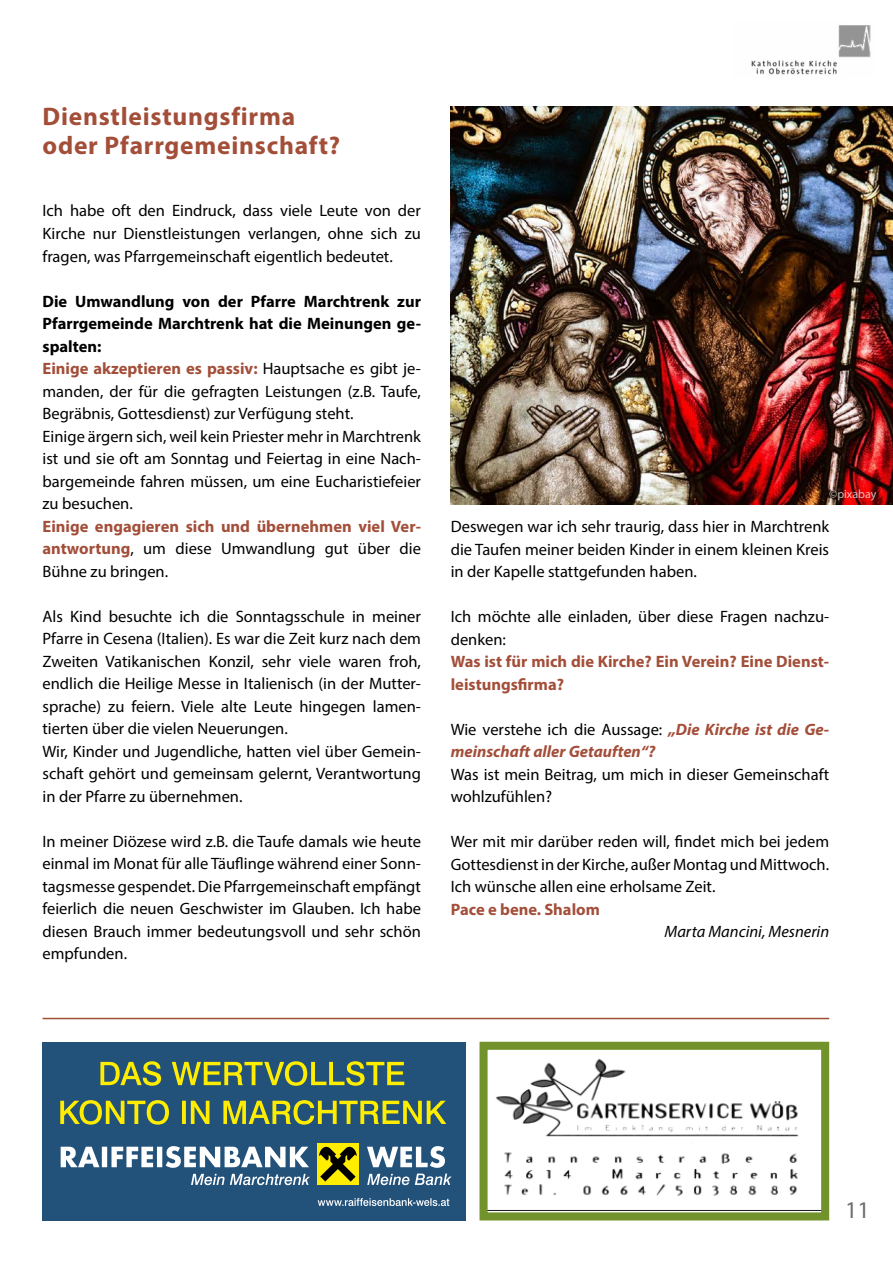
<style>
.page{position:relative;width:893px;height:1263px;background:#fff}
.page>*{position:absolute;margin:0;border:0;box-sizing:border-box;transform-origin:0 0}
.t1{font:700 25.5px/28.5px "Myriad Pro";letter-spacing:.03em;color:#a34e39}
.t2{font:24px "Myriad Pro";color:#706f6f}
.t3{font:16.5px/22.5px "Myriad Pro";color:#000;text-align:justify}
.t4{font:700 16.5px/22.5px "Myriad Pro";color:#a34e39;text-align:justify}
.t5{font:700 16.5px/22.5px "Myriad Pro";color:#000;text-align:justify}
.t6{font:italic 700 16.5px/22.5px "Myriad Pro";color:#a34e39}
.t7{font:italic 16.5px "Myriad Pro";color:#000}
.t8{font:12px "Myriad Pro";color:#fff}
.s1{font-weight:700;color:#a34e39}
.s2{font-weight:400;color:#000}
.s3{font-weight:400;font-style:normal;color:#000}
</style>
<div class="page">
<img style="left:751px;top:25px;width:120px;height:50px">
<img style="left:496px;top:1059px;width:303px;height:137px">
<div style="left:479px;top:1042px;width:350px;height:178px;border:8px solid #72932b"></div>
<div style="left:43px;top:1042px;width:423px;height:178px;background:#22517a"></div>
<svg style="left:60px;top:1100px;width:386px;height:24px"></svg>
<svg style="left:100px;top:1061px;width:304px;height:25px"></svg>
<div style="left:317px;top:1143px;width:42px;height:42px;background:#ffed00"></div>
<svg style="left:319px;top:1146px;width:38px;height:35px"></svg>
<svg style="left:191px;top:1174px;width:119px;height:11px"></svg>
<svg style="left:367px;top:1146px;width:85px;height:39px"></svg>
<svg style="left:61px;top:1146px;width:248px;height:22px"></svg>
<svg style="left:318px;top:1198px;width:131px;height:8px"></svg>
<hr style="left:43px;top:1018px;width:786px;height:1px;background:#a34e39">
<img style="left:451px;top:106px;width:442px;height:399px">
<h1 class="t1" style="left:43px;top:102px;width:299px">Dienstleistungsfirma oder Pfarrgemeinschaft?</h1>
<p class="t3" style="left:43px;top:199px;width:380px">Ich habe oft den Eindruck, dass viele Leute von der Kirche nur Dienstleistungen verlangen, ohne sich zu fragen, was Pfarrgemeinschaft eigentlich bedeutet.</p>
<p class="t5" style="left:43px;top:289px;width:380px">Die Umwandlung von der Pfarre Marchtrenk zur Pfarrgemeinde Marchtrenk hat die Meinungen ge&shy;spalten:</p>
<p class="t3" style="left:43px;top:357px;width:380px"><span class="s1">Einige akzeptieren es passiv:</span> Hauptsache es gibt je&shy;manden, der für die gefragten Leistungen (z.B. Taufe, Begräbnis, Gottesdienst) zur Verfügung steht.</p>
<p class="t3" style="left:43px;top:424px;width:380px">Einige ärgern sich, weil kein Priester mehr in Marchtrenk ist und sie oft am Sonntag und Feiertag in eine Nach&shy;bargemeinde fahren müssen, um eine Eucharistiefeier zu besuchen.</p>
<p class="t4" style="left:43px;top:514px;width:380px">Einige engagieren sich und übernehmen viel Ver&shy;antwortung<span class="s2">, um diese Umwandlung gut über die Bühne zu bringen.</span></p>
<p class="t3" style="left:43px;top:604px;width:380px">Als Kind besuchte ich die Sonntagsschule in meiner Pfarre in Cesena (Italien). Es war die Zeit kurz nach dem Zweiten Vatikanischen Konzil, sehr viele waren froh, endlich die Heilige Messe in Italienisch (in der Mutter&shy;sprache) zu feiern. Viele alte Leute hingegen lamen&shy;tierten über die vielen Neuerungen.</p>
<p class="t3" style="left:43px;top:739px;width:380px">Wir, Kinder und Jugendliche, hatten viel über Gemein&shy;schaft gehört und gemeinsam gelernt, Verantwortung in der Pfarre zu übernehmen.</p>
<p class="t3" style="left:43px;top:829px;width:380px">In meiner Diözese wird z.B. die Taufe damals wie heute einmal im Monat für alle Täuflinge während einer Sonn&shy;tagsmesse gespendet. Die Pfarrgemeinschaft empfängt feierlich die neuen Geschwister im Glauben. Ich habe diesen Brauch immer bedeutungsvoll und sehr schön empfunden.</p>
<p class="t8" style="left:829px;top:487px;width:49px">©pixabay</p>
<p class="t3" style="left:451px;top:515px;width:380px">Deswegen war ich sehr traurig, dass hier in Marchtrenk die Taufen meiner beiden Kinder in einem kleinen Kreis in der Kapelle stattgefunden haben.</p>
<p class="t3" style="left:451px;top:605px;width:380px">Ich möchte alle einladen, über diese Fragen nachzu&shy;denken:</p>
<p class="t4" style="left:451px;top:650px;width:380px">Was ist für mich die Kirche? Ein Verein? Eine Dienst&shy;leistungsfirma?</p>
<p class="t6" style="left:451px;top:717px;width:380px"><span class="s3">Wie verstehe ich die Aussage:</span> „Die Kirche ist die Ge&shy;meinschaft aller Getauften“?</p>
<p class="t3" style="left:451px;top:762px;width:380px">Was ist mein Beitrag, um mich in dieser Gemeinschaft wohlzufühlen?</p>
<p class="t3" style="left:451px;top:830px;width:380px">Wer mit mir darüber reden will, findet mich bei jedem<br>Gottesdienst in der Kirche, außer Montag und Mittwoch.</p>
<p class="t3" style="left:451px;top:875px;width:266px">Ich wünsche allen eine erholsame Zeit.</p>
<p class="t4" style="left:451px;top:897px;width:151px">Pace e bene. Shalom</p>
<p class="t7" style="left:664px;top:921px;width:166px">Marta Mancini, Mesnerin</p>
<h2 class="t2" style="left:845px;top:1195px;width:26px">11</h2>
</div>
